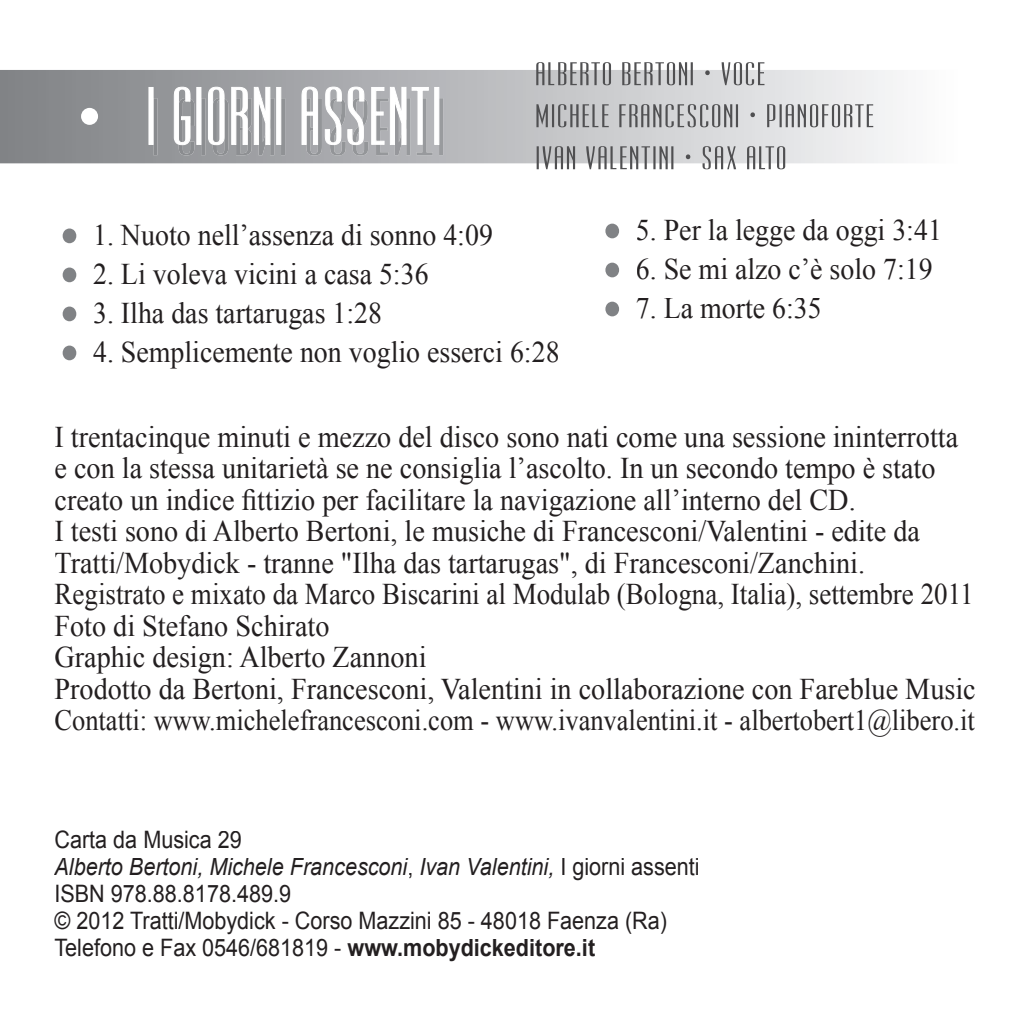
<style>
.page{position:relative;width:1036px;height:1028px;background:#fff}
.page>*{position:absolute;margin:0;border:0;box-sizing:border-box;transform-origin:0 0}
.t1{font:30px/31.5px "Times New Roman";color:#231f20;scale:.94 1}
.t2{font:30px "Times New Roman";color:#231f20;scale:.93 1}
.t3{font:29.4px "Times New Roman";color:#231f20;scale:.9 1}
.t4{font:24px/27px "Arial";color:#231f20;scale:.9 1}
.s1{font-size:60px;color:#808285}
.s2{font-style:italic}
.s3{font-weight:700}
</style>
<div class="page">
<svg style="left:0;top:70px;width:897px;height:93px;background:#b6b8ba"></svg>
<div style="left:81px;top:108px;width:17px;height:17px;background:#fff;border-radius:50%"></div>
<svg style="left:149px;top:87px;width:290px;height:68px"></svg>
<svg style="left:536px;top:62px;width:228px;height:23px"></svg>
<svg style="left:536px;top:104px;width:337px;height:23px;background:#afafb1"></svg>
<svg style="left:537px;top:146px;width:248px;height:23px"></svg>
<p class="t2" style="left:60px;top:215px;width:467px"><span class="s1">•</span> 1. Nuoto nell’assenza di sonno 4:09</p>
<p class="t2" style="left:60px;top:254px;width:398px"><span class="s1">•</span> 2. Li voleva vicini a casa 5:36</p>
<p class="t2" style="left:60px;top:293px;width:348px"><span class="s1">•</span> 3. Ilha das tartarugas 1:28</p>
<p class="t2" style="left:60px;top:332px;width:539px"><span class="s1">•</span> 4. Semplicemente non voglio esserci 6:28</p>
<p class="t2" style="left:602px;top:210px;width:367px"><span class="s1">•</span> 5. Per la legge da oggi 3:41</p>
<p class="t2" style="left:602px;top:249px;width:357px"><span class="s1">•</span> 6. Se mi alzo c’è solo 7:19</p>
<p class="t2" style="left:602px;top:288px;width:237px"><span class="s1">•</span> 7. La morte 6:35</p>
<p class="t1" style="left:54px;top:420px;width:982px">I trentacinque minuti e mezzo del disco sono nati come una sessione ininterrotta e con la stessa unitarietà se ne consiglia l’ascolto. In un secondo tempo è stato creato un indice fittizio per facilitare la navigazione all’interno del CD.<br>I testi sono di Alberto Bertoni, le musiche di Francesconi/Valentini - edite da Tratti/Mobydick - tranne "Ilha das tartarugas", di Francesconi/Zanchini.<br>Registrato e mixato da Marco Biscarini al Modulab (Bologna, Italia), settembre 2011<br>Foto di Stefano Schirato<br>Graphic design: Alberto Zannoni<br>Prodotto da Bertoni, Francesconi, Valentini in collaborazione con Fareblue Music</p>
<p class="t3" style="left:54px;top:700px;width:1024px">Contatti: www.michelefrancesconi.com - www.ivanvalentini.it - albertobert1@libero.it</p>
<p class="t4" style="left:54px;top:826px;width:718px">Carta da Musica 29<br><span class="s2">Alberto Bertoni, Michele Francesconi</span>, <span class="s2">Ivan Valentini,</span> I giorni assenti ISBN 978.88.8178.489.9<br>© 2012 Tratti/Mobydick - Corso Mazzini 85 - 48018 Faenza (Ra)<br>Telefono e Fax 0546/681819 - <span class="s3">www.mobydickeditore.it</span></p>
</div>
